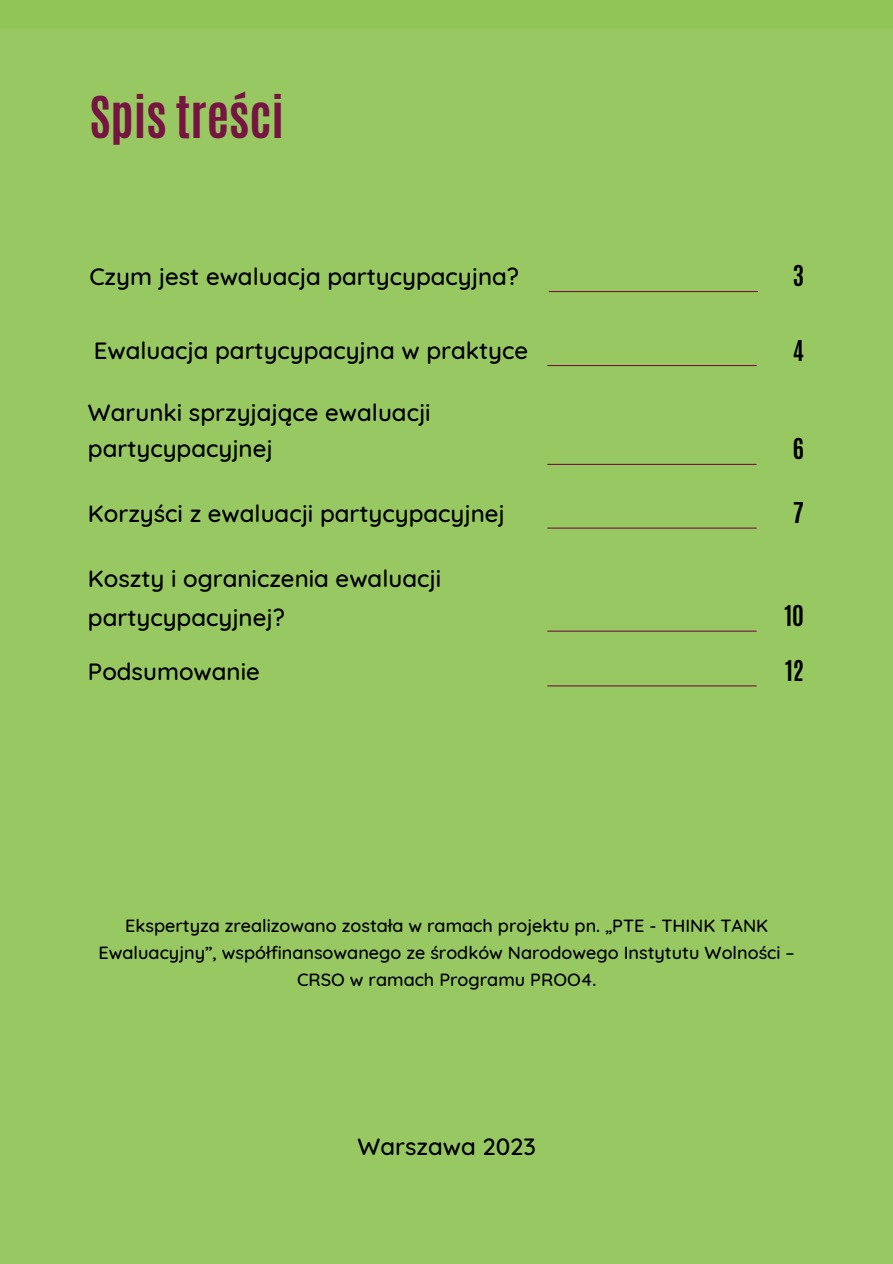
<style>
.page{position:relative;width:893px;height:1264px;background:#fff}
.page>*{position:absolute;margin:0;border:0;box-sizing:border-box;transform-origin:0 0}
.t1{font:700 48px "Antonio";color:#761442}
.t2{font:500 24px/36px "Quicksand";color:#000}
.t3{font:700 24px "Antonio";color:#000}
.t4{font:500 18px/27px "Quicksand";color:#000;text-align:center}
</style>
<div class="page">
<div style="left:0;top:0;width:892px;height:1263px;background:#98c862"></div>
<div style="left:0;top:0;width:892px;height:29px;background:#91c558"></div>
<hr style="left:549px;top:291px;width:208px;height:1px;background:#761442">
<hr style="left:547px;top:365px;width:209px;height:1px;background:#761442">
<hr style="left:547px;top:685px;width:209px;height:1px;background:#761442">
<hr style="left:547px;top:464px;width:209px;height:1px;background:#761442">
<hr style="left:547px;top:527px;width:209px;height:1px;background:#761442">
<hr style="left:547px;top:630px;width:209px;height:1px;background:#761442">
<p class="t1" style="left:89px;top:83px;width:196px">SPIS TREŚCI</p>
<h1 class="t2" style="left:89px;top:258px;width:431px">Czym jest ewaluacja partycypacyjna?</h1>
<h2 class="t3" style="left:792px;top:258px;width:13px">3</h2>
<p class="t2" style="left:94px;top:332px;width:436px">Ewaluacja partycypacyjna w praktyce</p>
<h2 class="t3" style="left:792px;top:333px;width:13px">4</h2>
<p class="t2" style="left:88px;top:394px;width:344px">Warunki sprzyjające ewaluacji partycypacyjnej</p>
<p class="t2" style="left:88px;top:495px;width:418px">Korzyści z ewaluacji partycypacyjnej</p>
<h2 class="t2" style="left:88px;top:558px;width:354px;line-height:39.3px">Koszty i ograniczenia ewaluacji partycypacyjnej?</h2>
<h2 class="t3" style="left:792px;top:431px;width:13px">6</h2>
<p class="t3" style="left:792px;top:496px;width:13px">7</p>
<h2 class="t3" style="left:784px;top:598px;width:21px">10</h2>
<p class="t2" style="left:88px;top:653px;width:173px">Podsumowanie</p>
<p class="t3" style="left:785px;top:653px;width:21px">12</p>
<h2 class="t4" style="left:99px;top:911px;width:697px">Ekspertyza zrealizowano została w ramach projektu pn. „PTE - THINK TANK<br>Ewaluacyjny”, współfinansowanego ze środków Narodowego Instytutu Wolności –<br>CRSO w ramach Programu PROO4.</h2>
<h2 class="t2" style="left:357px;top:1127px;width:180px">Warszawa 2023</h2>
</div>
